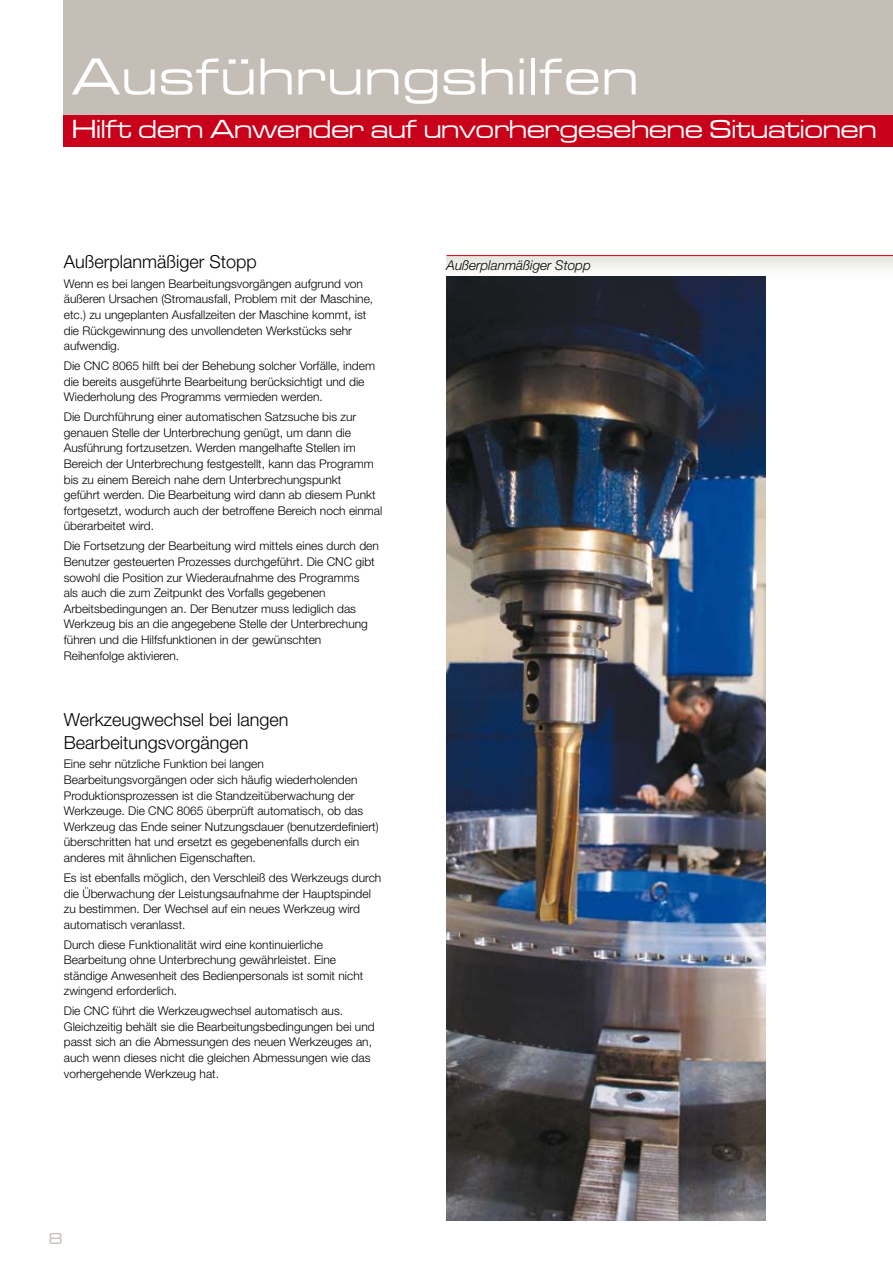
<style>
.page{position:relative;width:893px;height:1263px;background:#fff}
.page>*{position:absolute;margin:0;border:0;box-sizing:border-box;transform-origin:0 0}
.t1{font:500 54px "Microgramma D";letter-spacing:.05em;color:#fff}
.t2{font:500 27px "Microgramma D";letter-spacing:.01em;color:#fff}
.t3{font:300 18px/22.5px "Helvetica Neue LT Std";color:#000}
.t4{font:500 16.5px "Microgramma D";color:#c5beb6}
.t5{font:italic 300 13.5px "Helvetica Neue LT Std";color:#000}
.t6{font:300 12px/15.6px "Helvetica Neue LT Std";color:#000}
</style>
<div class="page">
<div style="left:64px;top:0;width:829px;height:115px;background:#c5beb6"></div>
<div style="left:64px;top:115px;width:829px;height:32px;background:#c90019"></div>
<svg style="left:446px;top:256px;width:447px;height:22px"></svg>
<hr style="left:446px;top:255px;width:447px;height:1px;background:#e2001a">
<img style="left:446px;top:276px;width:319px;height:944px">
<h1 class="t1" style="left:72px;top:42px;width:567px">Ausführungshilfen</h1>
<h2 class="t2" style="left:72px;top:112px;width:806px">Hilft dem Anwender auf unvorhergesehene Situationen</h2>
<h3 class="t3" style="left:64px;top:250px;width:195px">Außerplanmäßiger Stopp</h3>
<p class="t6" style="left:64px;top:276px;width:311px">Wenn es bei langen Bearbeitungsvorgängen aufgrund von äußeren Ursachen (Stromausfall, Problem mit der Maschine, etc.) zu ungeplanten Ausfallzeiten der Maschine kommt, ist die Rückgewinnung des unvollendeten Werkstücks sehr aufwendig.</p>
<p class="t6" style="left:64px;top:358px;width:313px">Die CNC 8065 hilft bei der Behebung solcher Vorfälle, indem die bereits ausgeführte Bearbeitung berücksichtigt und die<br>Wiederholung des Programms vermieden werden.</p>
<p class="t6" style="left:64px;top:409px;width:320px">Die Durchführung einer automatischen Satzsuche bis zur genauen Stelle der Unterbrechung genügt, um dann die Ausführung fortzusetzen. Werden mangelhafte Stellen im Bereich der Unterbrechung festgestellt, kann das Programm bis zu einem Bereich nahe dem Unterbrechungspunkt<br>geführt werden. Die Bearbeitung wird dann ab diesem Punkt fortgesetzt, wodurch auch der betroffene Bereich noch einmal überarbeitet wird.</p>
<p class="t6" style="left:64px;top:538px;width:317px">Die Fortsetzung der Bearbeitung wird mittels eines durch den Benutzer gesteuerten Prozesses durchgeführt. Die CNC gibt sowohl die Position zur Wiederaufnahme des Programms<br>als auch die zum Zeitpunkt des Vorfalls gegebenen Arbeitsbedingungen an. Der Benutzer muss lediglich das Werkzeug bis an die angegebene Stelle der Unterbrechung führen und die Hilfsfunktionen in der gewünschten Reihenfolge aktivieren.</p>
<h3 class="t3" style="left:64px;top:708px;width:226px">Werkzeugwechsel bei langen<br>Bearbeitungsvorgängen</h3>
<p class="t6" style="left:64px;top:756px;width:316px">Eine sehr nützliche Funktion bei langen Bearbeitungsvorgängen oder sich häufig wiederholenden Produktionsprozessen ist die Standzeitüberwachung der Werkzeuge. Die CNC 8065 überprüft automatisch, ob das Werkzeug das Ende seiner Nutzungsdauer (benutzerdefiniert) überschritten hat und ersetzt es gegebenenfalls durch ein anderes mit ähnlichen Eigenschaften.</p>
<p class="t6" style="left:64px;top:869px;width:319px">Es ist ebenfalls möglich, den Verschleiß des Werkzeugs durch die Überwachung der Leistungsaufnahme der Hauptspindel zu bestimmen. Der Wechsel auf ein neues Werkzeug wird automatisch veranlasst.</p>
<p class="t6" style="left:64px;top:936px;width:301px">Durch diese Funktionalität wird eine kontinuierliche Bearbeitung ohne Unterbrechung gewährleistet. Eine ständige Anwesenheit des Bedienpersonals ist somit nicht zwingend erforderlich.</p>
<p class="t6" style="left:64px;top:1003px;width:312px">Die CNC führt die Werkzeugwechsel automatisch aus.<br>Gleichzeitig behält sie die Bearbeitungsbedingungen bei und passt sich an die Abmessungen des neuen Werkzeuges an, auch wenn dieses nicht die gleichen Abmessungen wie das vorhergehende Werkzeug hat.</p>
<h3 class="t4" style="left:49px;top:1228px;width:15px">8</h3>
<p class="t5" style="left:446px;top:258px;width:146px">Außerplanmäßiger Stopp</p>
</div>
